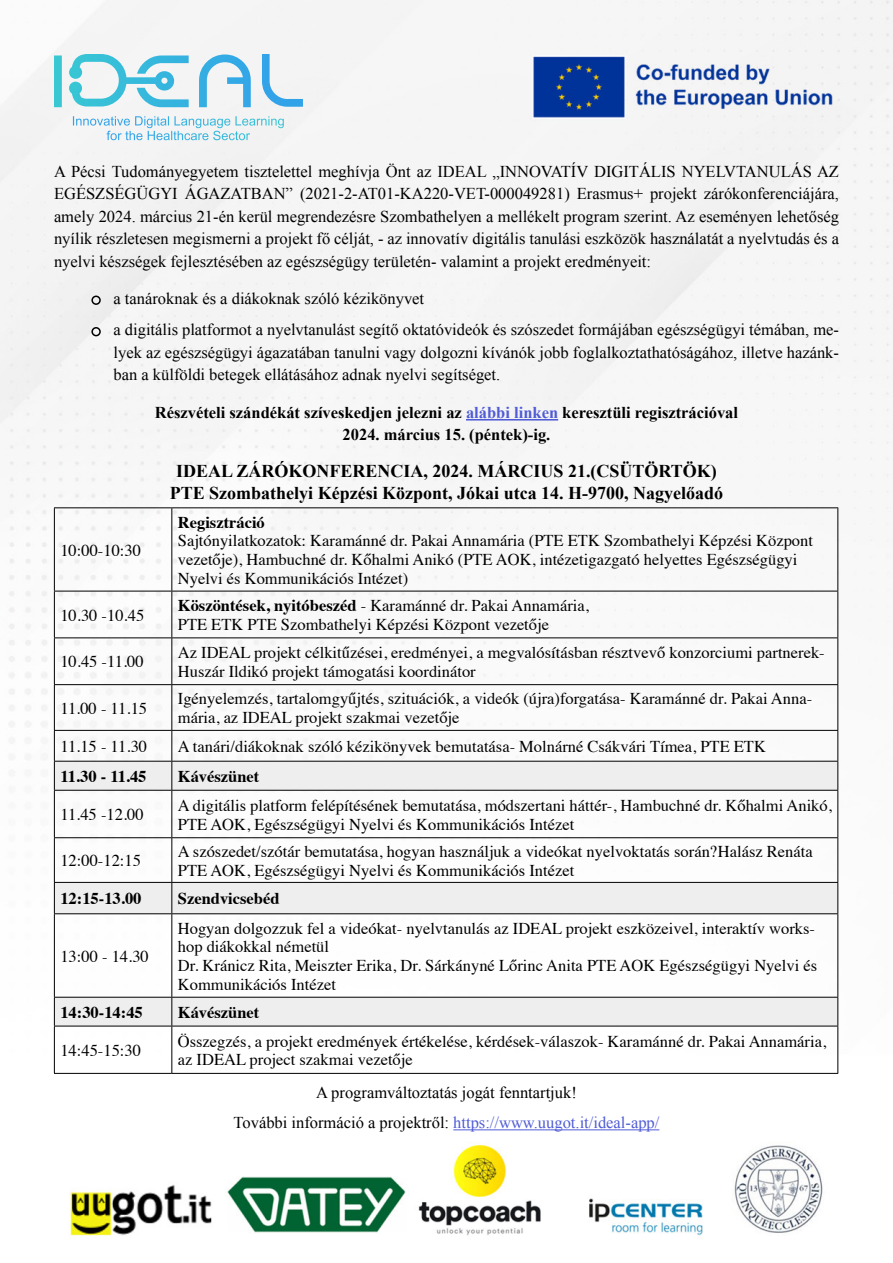
<style>
.page{position:relative;width:893px;height:1263px;background:#fff}
.page>*{position:absolute;margin:0;border:0;box-sizing:border-box;transform-origin:0 0}
.t1{font:700 18px "Times New Roman";color:#000}
.t2{font:16.5px/18.8px "Times";color:#000}
.t3{font:16.5px/22.5px "Times New Roman";color:#000;text-align:justify}
.t4{font:700 16.5px/22.5px "Times New Roman";color:#000;text-align:center}
.t5{font:700 16.5px "Times";color:#000}
.t6{font:16.5px "Times New Roman";color:#4f5cd6}
.s1{color:#4f5cd6}
.s2{font-weight:700}
.s3{color:#000}
</style>
<div class="page">
<img style="left:0;top:0;width:893px;height:1239px">
<svg style="left:73px;top:116px;width:211px;height:12px"></svg>
<svg style="left:54px;top:54px;width:249px;height:53px"></svg>
<hr style="left:466px;top:419px;width:92px;height:1px;background:#4f5cd6">
<div style="left:91px;top:296px;width:10px;height:9px;border:2px solid #000;border-radius:50%"></div>
<div style="left:91px;top:327px;width:10px;height:9px;border:2px solid #000;border-radius:50%"></div>
<svg style="left:55px;top:762px;width:782px;height:151px"></svg>
<hr style="left:54px;top:507px;width:118px;height:1px;background:#000">
<hr style="left:54px;top:508px;width:1px;height:83px;background:#000">
<hr style="left:172px;top:507px;width:666px;height:1px;background:#000">
<hr style="left:171px;top:508px;width:1px;height:83px;background:#000">
<hr style="left:837px;top:508px;width:1px;height:83px;background:#000">
<hr style="left:54px;top:591px;width:118px;height:1px;background:#000">
<hr style="left:54px;top:591px;width:1px;height:46px;background:#000">
<hr style="left:172px;top:591px;width:666px;height:1px;background:#000">
<hr style="left:171px;top:591px;width:1px;height:46px;background:#000">
<hr style="left:837px;top:591px;width:1px;height:46px;background:#000">
<hr style="left:54px;top:637px;width:118px;height:1px;background:#000">
<hr style="left:54px;top:638px;width:1px;height:46px;background:#000">
<hr style="left:172px;top:637px;width:666px;height:1px;background:#000">
<hr style="left:171px;top:638px;width:1px;height:46px;background:#000">
<hr style="left:837px;top:638px;width:1px;height:46px;background:#000">
<hr style="left:54px;top:684px;width:118px;height:1px;background:#000">
<hr style="left:54px;top:685px;width:1px;height:45px;background:#000">
<hr style="left:172px;top:684px;width:666px;height:1px;background:#000">
<hr style="left:171px;top:685px;width:1px;height:45px;background:#000">
<hr style="left:837px;top:685px;width:1px;height:45px;background:#000">
<hr style="left:54px;top:730px;width:118px;height:1px;background:#000">
<hr style="left:54px;top:731px;width:1px;height:30px;background:#000">
<hr style="left:172px;top:730px;width:666px;height:1px;background:#000">
<hr style="left:171px;top:731px;width:1px;height:30px;background:#000">
<hr style="left:837px;top:731px;width:1px;height:30px;background:#000">
<hr style="left:54px;top:761px;width:118px;height:1px;background:#000">
<svg style="left:54px;top:761px;width:1px;height:29px"></svg>
<hr style="left:172px;top:761px;width:666px;height:1px;background:#000">
<svg style="left:171px;top:761px;width:1px;height:29px"></svg>
<svg style="left:837px;top:761px;width:1px;height:29px"></svg>
<hr style="left:54px;top:790px;width:118px;height:1px;background:#000">
<hr style="left:54px;top:791px;width:1px;height:46px;background:#000">
<hr style="left:172px;top:790px;width:666px;height:1px;background:#000">
<hr style="left:171px;top:791px;width:1px;height:46px;background:#000">
<hr style="left:837px;top:791px;width:1px;height:46px;background:#000">
<hr style="left:54px;top:837px;width:118px;height:1px;background:#000">
<hr style="left:54px;top:838px;width:1px;height:44px;background:#000">
<hr style="left:172px;top:837px;width:666px;height:1px;background:#000">
<hr style="left:171px;top:838px;width:1px;height:44px;background:#000">
<hr style="left:837px;top:838px;width:1px;height:44px;background:#000">
<hr style="left:54px;top:882px;width:118px;height:1px;background:#000">
<hr style="left:54px;top:883px;width:1px;height:30px;background:#000">
<hr style="left:172px;top:882px;width:666px;height:1px;background:#000">
<hr style="left:171px;top:883px;width:1px;height:30px;background:#000">
<hr style="left:837px;top:883px;width:1px;height:30px;background:#000">
<hr style="left:54px;top:913px;width:118px;height:1px;background:#000">
<hr style="left:54px;top:914px;width:1px;height:83px;background:#000">
<hr style="left:172px;top:913px;width:666px;height:1px;background:#000">
<hr style="left:171px;top:914px;width:1px;height:83px;background:#000">
<hr style="left:837px;top:914px;width:1px;height:83px;background:#000">
<svg style="left:54px;top:997px;width:784px;height:29px;background:#e3e3e3"></svg>
<hr style="left:54px;top:1026px;width:118px;height:1px;background:#000">
<hr style="left:54px;top:1026px;width:1px;height:47px;background:#000">
<hr style="left:172px;top:1026px;width:666px;height:1px;background:#000">
<hr style="left:171px;top:1026px;width:1px;height:47px;background:#000">
<hr style="left:837px;top:1026px;width:1px;height:47px;background:#000">
<hr style="left:54px;top:1073px;width:118px;height:1px;background:#000">
<hr style="left:172px;top:1073px;width:666px;height:1px;background:#000">
<hr style="left:453px;top:1129px;width:206px;height:1px;background:#4f5cd6">
<p class="t3" style="left:54px;top:160px;width:786px">A Pécsi Tudományegyetem tisztelettel meghívja Önt az IDEAL „INNOVATÍV DIGITÁLIS NYELVTANULÁS AZ EGÉSZSÉGÜGYI ÁGAZATBAN” (2021-2-AT01-KA220-VET-000049281) Erasmus+ projekt zárókonferenciájára, amely 2024. március 21-én kerül megrendezésre Szombathelyen a mellékelt program szerint. Az eseményen lehetőség nyílik részletesen megismerni a projekt fő célját, - az innovatív digitális tanulási eszközök használatát a nyelvtudás és a nyelvi készségek fejlesztésében az egészségügy területén- valamint a projekt eredményeit:</p>
<p class="t3" style="left:114px;top:287px;width:312px">a tanároknak és a diákoknak szóló kézikönyvet</p>
<p class="t3" style="left:114px;top:318px;width:727px">a digitális platformot a nyelvtanulást segítő oktatóvideók és szószedet formájában egészségügyi témában, me&shy;lyek az egészségügyi ágazatában tanulni vagy dolgozni kívánók jobb foglalkoztathatóságához, illetve hazánk&shy;ban a külföldi betegek ellátásához adnak nyelvi segítséget.</p>
<p class="t4" style="left:155px;top:401px;width:585px">Részvételi szándékát szíveskedjen jelezni az <span class="s1">alábbi linken</span> keresztüli regisztrációval<br>2024. március 15. (péntek)-ig.</p>
<p class="t1" style="left:176px;top:459px;width:542px">IDEAL ZÁRÓKONFERENCIA, 2024. MÁRCIUS 21.(CSÜTÖRTÖK)</p>
<p class="t1" style="left:170px;top:480px;width:555px">PTE Szombathelyi Képzési Központ, Jókai utca 14. H-9700, Nagyelőadó</p>
<p class="t2" style="left:60px;top:539px;width:82px">10:00-10:30</p>
<p class="t2" style="left:60px;top:604px;width:85px">10.30 -10.45</p>
<p class="t5" style="left:178px;top:506px;width:89px">Regisztráció</p>
<p class="t2" style="left:178px;top:530px;width:637px">Sajtónyilatkozatok: Karamánné dr. Pakai Annamária (PTE ETK Szombathelyi Képzési Központ vezetője), Hambuchné dr. Kőhalmi Anikó (PTE AOK, intézetigazgató helyettes Egészségügyi<br>Nyelvi és Kommunikációs Intézet)</p>
<p class="t2" style="left:178px;top:595px;width:413px"><span class="s2">Köszöntések, nyitóbeszéd</span> - Karamánné dr. Pakai Annamária,</p>
<p class="t2" style="left:178px;top:614px;width:373px">PTE ETK PTE Szombathelyi Képzési Központ vezetője</p>
<p class="t2" style="left:60px;top:651px;width:85px">10.45 -11.00</p>
<p class="t2" style="left:178px;top:642px;width:648px">Az IDEAL projekt célkitűzései, eredményei, a megvalósításban résztvevő konzorciumi partnerek-<br>Huszár Ildikó projekt támogatási koordinátor</p>
<p class="t2" style="left:60px;top:697px;width:88px">11.00 - 11.15</p>
<p class="t2" style="left:178px;top:688px;width:636px">Igényelemzés, tartalomgyűjtés, szituációk, a videók (újra)forgatása- Karamánné dr. Pakai Anna&shy;mária, az IDEAL projekt szakmai vezetője</p>
<p class="t2" style="left:60px;top:736px;width:88px">11.15 - 11.30</p>
<p class="t2" style="left:178px;top:736px;width:590px">A tanári/diákoknak szóló kézikönyvek bemutatása- Molnárné Csákvári Tímea, PTE ETK</p>
<p class="t5" style="left:60px;top:760px;width:88px">11.30 - 11.45</p>
<p class="t5" style="left:178px;top:760px;width:83px">Kávészünet</p>
<p class="t2" style="left:60px;top:804px;width:85px">11.45 -12.00</p>
<p class="t2" style="left:178px;top:794px;width:655px">A digitális platform felépítésének bemutatása, módszertani háttér-, Hambuchné dr. Kőhalmi Anikó,<br>PTE AOK, Egészségügyi Nyelvi és Kommunikációs Intézet</p>
<p class="t2" style="left:60px;top:850px;width:82px">12:00-12:15</p>
<p class="t2" style="left:178px;top:840px;width:636px">A szószedet/szótár bemutatása, hogyan használjuk a videókat nyelvoktatás során?Halász Renáta<br>PTE AOK, Egészségügyi Nyelvi és Kommunikációs Intézet</p>
<p class="t5" style="left:60px;top:883px;width:83px">12:15-13.00</p>
<p class="t5" style="left:178px;top:883px;width:103px">Szendvicsebéd</p>
<p class="t2" style="left:60px;top:945px;width:90px">13:00 - 14.30</p>
<p class="t2" style="left:178px;top:917px;width:639px">Hogyan dolgozzuk fel a videókat- nyelvtanulás az IDEAL projekt eszközeivel, interaktív works&shy;hop diákokkal németül</p>
<p class="t2" style="left:178px;top:955px;width:641px">Dr. Kránicz Rita, Meiszter Erika, Dr. Sárkányné Lőrinc Anita PTE AOK Egészségügyi Nyelvi és<br>Kommunikációs Intézet</p>
<p class="t5" style="left:60px;top:996px;width:84px">14:30-14:45</p>
<p class="t5" style="left:178px;top:996px;width:83px">Kávészünet</p>
<p class="t2" style="left:60px;top:1039px;width:82px">14:45-15:30</p>
<p class="t2" style="left:178px;top:1030px;width:650px">Összegzés, a projekt eredmények értékelése, kérdések-válaszok- Karamánné dr. Pakai Annamária, az IDEAL project szakmai vezetője</p>
<p class="t3" style="left:316px;top:1081px;width:262px">A programváltoztatás jogát fenntartjuk!</p>
<p class="t6" style="left:234px;top:1111px;width:427px"><span class="s3">További információ a projektről:</span> https://www.uugot.it/ideal-app/</p>
</div>
